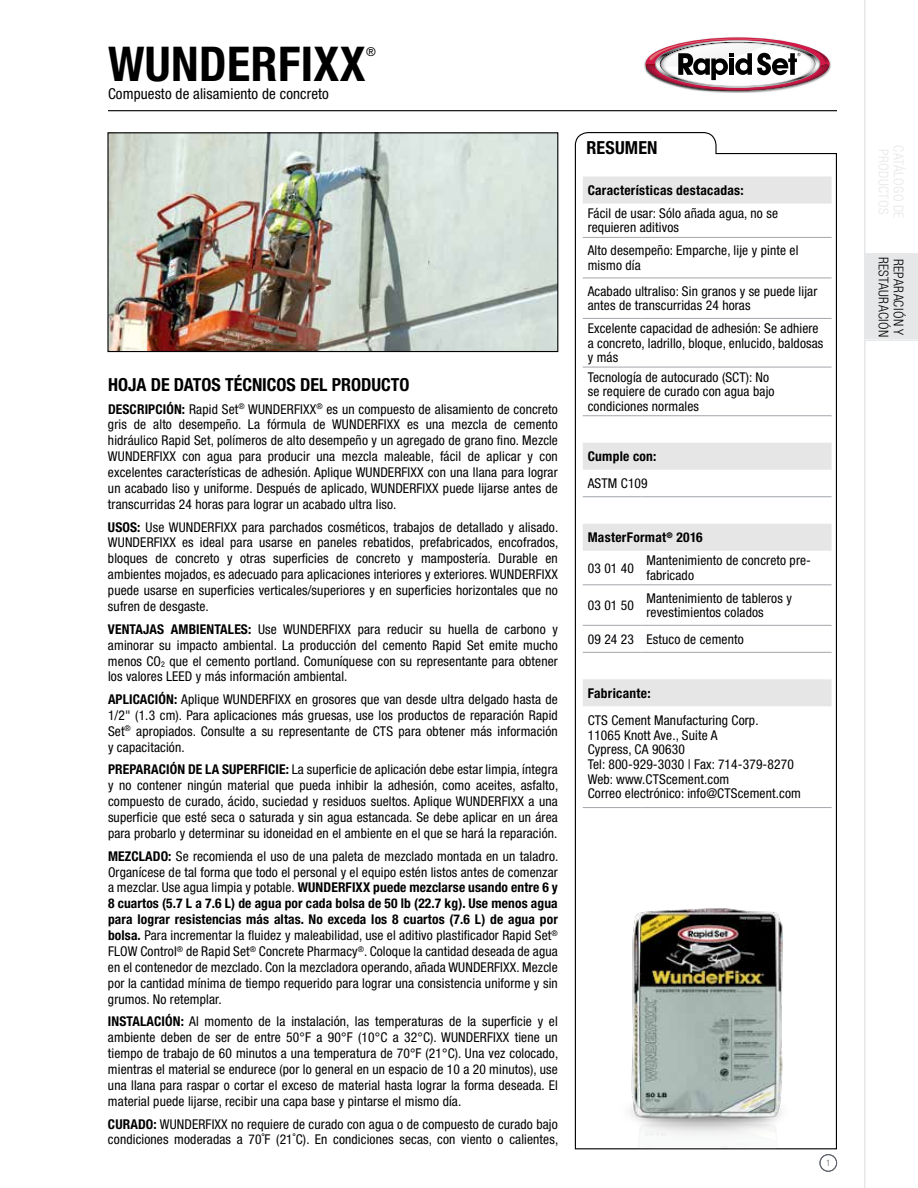
<style>
.page{position:relative;width:918px;height:1188px;background:#fff}
.page>*{position:absolute;margin:0;border:0;box-sizing:border-box;transform-origin:0 0}
.t1{font:700 condensed 48px "Helvetica Neue LT Std";letter-spacing:.01em;color:#000}
.t2{font:700 condensed 18px "Helvetica Neue LT Std";color:#000}
.t3{font:condensed 15px "Helvetica Neue LT Std";letter-spacing:.01em;color:#000}
.t4{font:condensed 13.5px/15.9px "Helvetica Neue LT Std";letter-spacing:.01em;color:#000}
.t5{font:700 condensed 13.5px "Helvetica Neue LT Std";letter-spacing:.02em;color:#000}
.t6{font:300 condensed 13.5px "Helvetica Neue LT Std";letter-spacing:.03em;color:#000}
.t7{font:condensed 12.3px "Helvetica Neue LT Std";color:#000}
.t8{font:300 condensed 9px "Helvetica Neue LT Std";color:#5f636a}
.s1{font-weight:700}
</style>
<div class="page">
<hr style="left:108px;top:110px;width:729px;height:1px;background:#000">
<svg style="left:574px;top:132px;width:263px;height:1018px"></svg>
<img style="left:109px;top:134px;width:447px;height:216px">
<div style="left:107px;top:132px;width:451px;height:220px;border:1px solid #000"></div>
<img style="left:576px;top:866px;width:260px;height:283px">
<img style="left:644px;top:59px;width:187px;height:34px">
<svg style="left:646px;top:37px;width:184px;height:54px"></svg>
<div style="left:820px;top:1154px;width:17px;height:18px;border:1px solid #5f636a;border-radius:50%"></div>
<svg style="left:583px;top:177px;width:249px;height:529px"></svg>
<hr style="left:583px;top:237px;width:59px;height:1px;background:#a2a5aa">
<hr style="left:642px;top:237px;width:190px;height:1px;background:#a2a5aa">
<hr style="left:583px;top:278px;width:59px;height:1px;background:#a2a5aa">
<hr style="left:642px;top:278px;width:190px;height:1px;background:#a2a5aa">
<hr style="left:583px;top:318px;width:59px;height:1px;background:#a2a5aa">
<hr style="left:642px;top:318px;width:190px;height:1px;background:#a2a5aa">
<hr style="left:583px;top:415px;width:59px;height:1px;background:#a2a5aa">
<hr style="left:642px;top:415px;width:190px;height:1px;background:#a2a5aa">
<hr style="left:583px;top:496px;width:59px;height:1px;background:#a2a5aa">
<hr style="left:642px;top:496px;width:190px;height:1px;background:#a2a5aa">
<hr style="left:583px;top:585px;width:59px;height:1px;background:#a2a5aa">
<hr style="left:642px;top:585px;width:190px;height:1px;background:#a2a5aa">
<hr style="left:583px;top:625px;width:59px;height:1px;background:#a2a5aa">
<hr style="left:642px;top:625px;width:190px;height:1px;background:#a2a5aa">
<hr style="left:583px;top:652px;width:59px;height:1px;background:#a2a5aa">
<hr style="left:642px;top:652px;width:190px;height:1px;background:#a2a5aa">
<hr style="left:583px;top:807px;width:59px;height:1px;background:#a2a5aa">
<hr style="left:642px;top:807px;width:190px;height:1px;background:#a2a5aa">
<hr style="left:583px;top:367px;width:59px;height:1px;background:#a2a5aa">
<hr style="left:642px;top:367px;width:190px;height:1px;background:#a2a5aa">
<svg style="left:864px;top:0;width:54px;height:255px"></svg>
<div style="left:864px;top:255px;width:54px;height:84px;background:#e6e7e8"></div>
<svg style="left:864px;top:339px;width:54px;height:849px"></svg>
<h1 class="t1" style="left:108px;top:35px;width:259px">WUNDERFIXX</h1>
<p class="t7" style="left:366px;top:44px;width:11px">®</p>
<p class="t3" style="left:108px;top:85px;width:222px">Compuesto de alisamiento de concreto</p>
<h2 class="t2" style="left:108px;top:374px;width:303px">HOJA DE DATOS TÉCNICOS DEL PRODUCTO</h2>
<p class="t4" style="left:108px;top:401px;width:451px;text-align:justify"><span class="s1">DESCRIPCIÓN:</span> Rapid Set<sup>®</sup> WUNDERFIXX<sup>®</sup> es un compuesto de alisamiento de concreto gris de alto desempeño. La fórmula de WUNDERFIXX es una mezcla de cemento hidráulico Rapid Set, polímeros de alto desempeño y un agregado de grano fino. Mezcle WUNDERFIXX con agua para producir una mezcla maleable, fácil de aplicar y con excelentes características de adhesión. Aplique WUNDERFIXX con una llana para lograr un acabado liso y uniforme. Después de aplicado, WUNDERFIXX puede lijarse antes de transcurridas 24 horas para lograr un acabado ultra liso.</p>
<p class="t4" style="left:108px;top:519px;width:452px;text-align:justify"><span class="s1">USOS:</span> Use WUNDERFIXX para parchados cosméticos, trabajos de detallado y alisado.<br>WUNDERFIXX es ideal para usarse en paneles rebatidos, prefabricados, encofrados, bloques de concreto y otras superficies de concreto y mampostería. Durable en ambientes mojados, es adecuado para aplicaciones interiores y exteriores. WUNDERFIXX puede usarse en superficies verticales/superiores y en superficies horizontales que no sufren de desgaste.</p>
<p class="t4" style="left:108px;top:621px;width:451px;text-align:justify"><span class="s1">VENTAJAS AMBIENTALES:</span> Use WUNDERFIXX para reducir su huella de carbono y aminorar su impacto ambiental. La producción del cemento Rapid Set emite mucho menos CO<sub>2</sub> que el cemento portland. Comuníquese con su representante para obtener los valores LEED y más información ambiental.</p>
<p class="t4" style="left:108px;top:691px;width:451px;text-align:justify"><span class="s1">APLICACIÓN:</span> Aplique WUNDERFIXX en grosores que van desde ultra delgado hasta de 1/2" (1.3 cm). Para aplicaciones más gruesas, use los productos de reparación Rapid Set<sup>®</sup> apropiados. Consulte a su representante de CTS para obtener más información y capacitación.</p>
<p class="t4" style="left:108px;top:762px;width:452px;text-align:justify"><span class="s1">PREPARACIÓN DE LA SUPERFICIE:</span> La superficie de aplicación debe estar limpia, íntegra y no contener ningún material que pueda inhibir la adhesión, como aceites, asfalto, compuesto de curado, ácido, suciedad y residuos sueltos. Aplique WUNDERFIXX a una superficie que esté seca o saturada y sin agua estancada. Se debe aplicar en un área para probarlo y determinar su idoneidad en el ambiente en el que se hará la reparación.</p>
<p class="t4" style="left:108px;top:848px;width:452px;text-align:justify"><span class="s1">MEZCLADO:</span> Se recomienda el uso de una paleta de mezclado montada en un taladro.<br>Organícese de tal forma que todo el personal y el equipo estén listos antes de comenzar a mezclar. Use agua limpia y potable. <span class="s1">WUNDERFIXX puede mezclarse usando entre 6 y 8 cuartos (5.7 L a 7.6 L) de agua por cada bolsa de 50 lb (22.7 kg). Use menos agua para lograr resistencias más altas. No exceda los 8 cuartos (7.6 L) de agua por bolsa.</span> Para incrementar la fluidez y maleabilidad, use el aditivo plastificador Rapid Set<sup>® </sup>FLOW Control<sup>®</sup> de Rapid Set<sup>®</sup> Concrete Pharmacy<sup>®</sup>. Coloque la cantidad deseada de agua en el contenedor de mezclado. Con la mezcladora operando, añada WUNDERFIXX. Mezcle por la cantidad mínima de tiempo requerido para lograr una consistencia uniforme y sin grumos. No retemplar.</p>
<p class="t4" style="left:108px;top:1014px;width:452px;text-align:justify"><span class="s1">INSTALACIÓN:</span> Al momento de la instalación, las temperaturas de la superficie y el ambiente deben de ser de entre 50°F a 90°F (10°C a 32°C). WUNDERFIXX tiene un tiempo de trabajo de 60 minutos a una temperatura de 70°F (21°C). Una vez colocado, mientras el material se endurece (por lo general en un espacio de 10 a 20 minutos), use una llana para raspar o cortar el exceso de material hasta lograr la forma deseada. El material puede lijarse, recibir una capa base y pintarse el mismo día.</p>
<p class="t4" style="left:108px;top:1116px;width:452px"><span class="s1">CURADO:</span> WUNDERFIXX no requiere de curado con agua o de compuesto de curado bajo condiciones moderadas a 70˚F (21˚C). En condiciones secas, con viento o calientes,</p>
<h2 class="t2" style="left:586px;top:136px;width:73px">RESUMEN</h2>
<p class="t5" style="left:588px;top:182px;width:157px">Características destacadas:</p>
<p class="t4" style="left:588px;top:206px;width:192px;line-height:14.5px">Fácil de usar: Sólo añada agua, no se requieren aditivos</p>
<p class="t4" style="left:588px;top:243px;width:212px;line-height:14.5px">Alto desempeño: Emparche, lije y pinte el mismo día</p>
<p class="t4" style="left:588px;top:284px;width:231px;line-height:14.5px">Acabado ultraliso: Sin granos y se puede lijar antes de transcurridas 24 horas</p>
<p class="t4" style="left:588px;top:321px;width:237px;line-height:14.5px">Excelente capacidad de adhesión: Se adhiere a concreto, ladrillo, bloque, enlucido, baldosas y más</p>
<p class="t4" style="left:588px;top:370px;width:188px;line-height:14.5px">Tecnología de autocurado (SCT): No se requiere de curado con agua bajo condiciones normales</p>
<p class="t5" style="left:588px;top:448px;width:70px">Cumple con:</p>
<p class="t4" style="left:588px;top:475px;width:62px">ASTM C109</p>
<p class="t5" style="left:588px;top:529px;width:117px">MasterFormat<sup>®</sup> 2016</p>
<p class="t4" style="left:588px;top:560px;width:48px">03 01 40</p>
<p class="t4" style="left:646px;top:553px;width:166px;line-height:14.5px">Mantenimiento de concreto pre&shy;fabricado</p>
<p class="t4" style="left:588px;top:597px;width:48px">03 01 50</p>
<p class="t4" style="left:646px;top:590px;width:147px;line-height:14.5px">Mantenimiento de tableros y revestimientos colados</p>
<p class="t4" style="left:588px;top:631px;width:158px">09 24 23 Estuco de cemento</p>
<p class="t5" style="left:588px;top:685px;width:64px">Fabricante:</p>
<p class="t4" style="left:588px;top:713px;width:215px;line-height:14.5px">CTS Cement Manufacturing Corp.<br>11065 Knott Ave., Suite A<br>Cypress, CA 90630<br>Tel: 800-929-3030 | Fax: 714-379-8270<br>Web: www.CTScement.com<br>Correo electrónico: info@CTScement.com</p>
<p class="t8" style="left:826px;top:1158px;width:6px">1</p>
<p class="t6" style="left:891px;top:257px;width:82px;rotate:90deg">RESTAURACIÓN</p>
<p class="t6" style="left:906px;top:259px;width:78px;rotate:90deg">REPARACIÓN Y</p>
</div>
